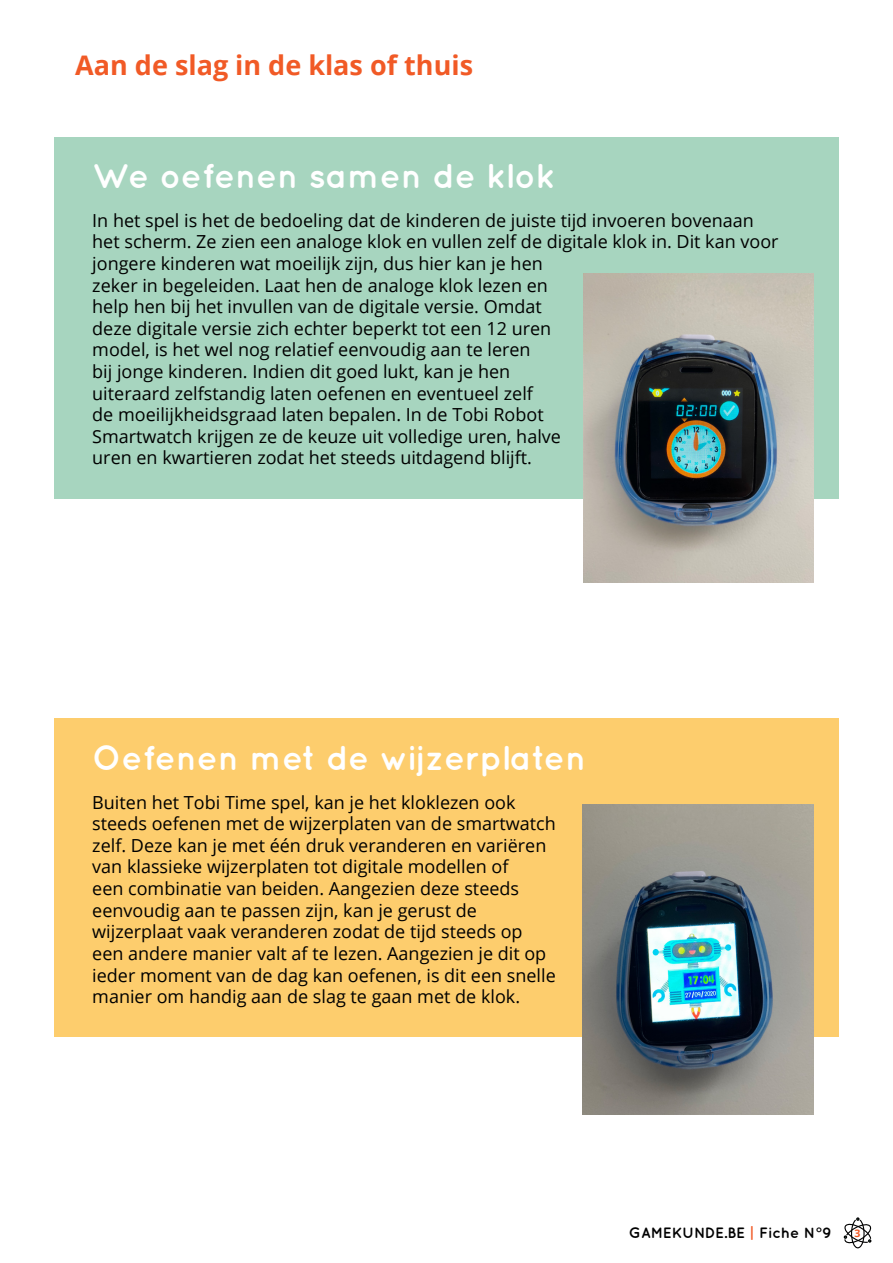
<style>
.page{position:relative;width:893px;height:1263px;background:#fff}
.page>*{position:absolute;margin:0;border:0;box-sizing:border-box;transform-origin:0 0}
.t1{font:700 34.5px "Quicksand";color:#fff}
.t2{font:700 27px "Open Sans";color:#f15a26}
.t3{font:18px/21.6px "Open Sans";color:#000}
.t4{font:700 15px "Quicksand";color:#000}
.t5{font:700 10.5px "Open Sans";color:#f15a26}
.s1{color:#f15a26}
</style>
<div class="page">
<div style="left:54px;top:137px;width:785px;height:361px;background:#a7d5bf"></div>
<div style="left:54px;top:719px;width:785px;height:318px;background:#fdcd6d"></div>
<svg style="left:844px;top:1217px;width:28px;height:32px"></svg>
<img style="left:584px;top:273px;width:229px;height:310px">
<img style="left:583px;top:805px;width:230px;height:309px">
<h2 class="t2" style="left:75px;top:46px;width:399px">Aan de slag in de klas of thuis</h2>
<h1 class="t1" style="left:92px;top:155px;width:464px">We oefenen samen de klok</h1>
<p class="t3" style="left:92px;top:209px;width:688px">In het spel is het de bedoeling dat de kinderen de juiste tijd invoeren bovenaan het scherm. Ze zien een analoge klok en vullen zelf de digitale klok in. Dit kan voor jongere kinderen wat moeilijk zijn, dus hier kan je hen<br>zeker in begeleiden. Laat hen de analoge klok lezen en<br>help hen bij het invullen van de digitale versie. Omdat<br>deze digitale versie zich echter beperkt tot een 12 uren<br>model, is het wel nog relatief eenvoudig aan te leren<br>bij jonge kinderen. Indien dit goed lukt, kan je hen<br>uiteraard zelfstandig laten oefenen en eventueel zelf<br>de moeilijkheidsgraad laten bepalen. In de Tobi Robot<br>Smartwatch krijgen ze de keuze uit volledige uren, halve<br>uren en kwartieren zodat het steeds uitdagend blijft.</p>
<h1 class="t1" style="left:92px;top:737px;width:495px">Oefenen met de wijzerplaten</h1>
<p class="t3" style="left:92px;top:791px;width:465px">Buiten het Tobi Time spel, kan je het kloklezen ook steeds oefenen met de wijzerplaten van de smartwatch zelf. Deze kan je met één druk veranderen en variëren van klassieke wijzerplaten tot digitale modellen of<br>een combinatie van beiden. Aangezien deze steeds eenvoudig aan te passen zijn, kan je gerust de wijzerplaat vaak veranderen zodat de tijd steeds op een andere manier valt af te lezen. Aangezien je dit op ieder moment van de dag kan oefenen, is dit een snelle manier om handig aan de slag te gaan met de klok.</p>
<p class="t4" style="left:629px;top:1224px;width:204px">GAMEKUNDE.BE <span class="s1">|</span> Fiche N°9</p>
<p class="t5" style="left:855px;top:1226px;width:7px">3</p>
</div>
